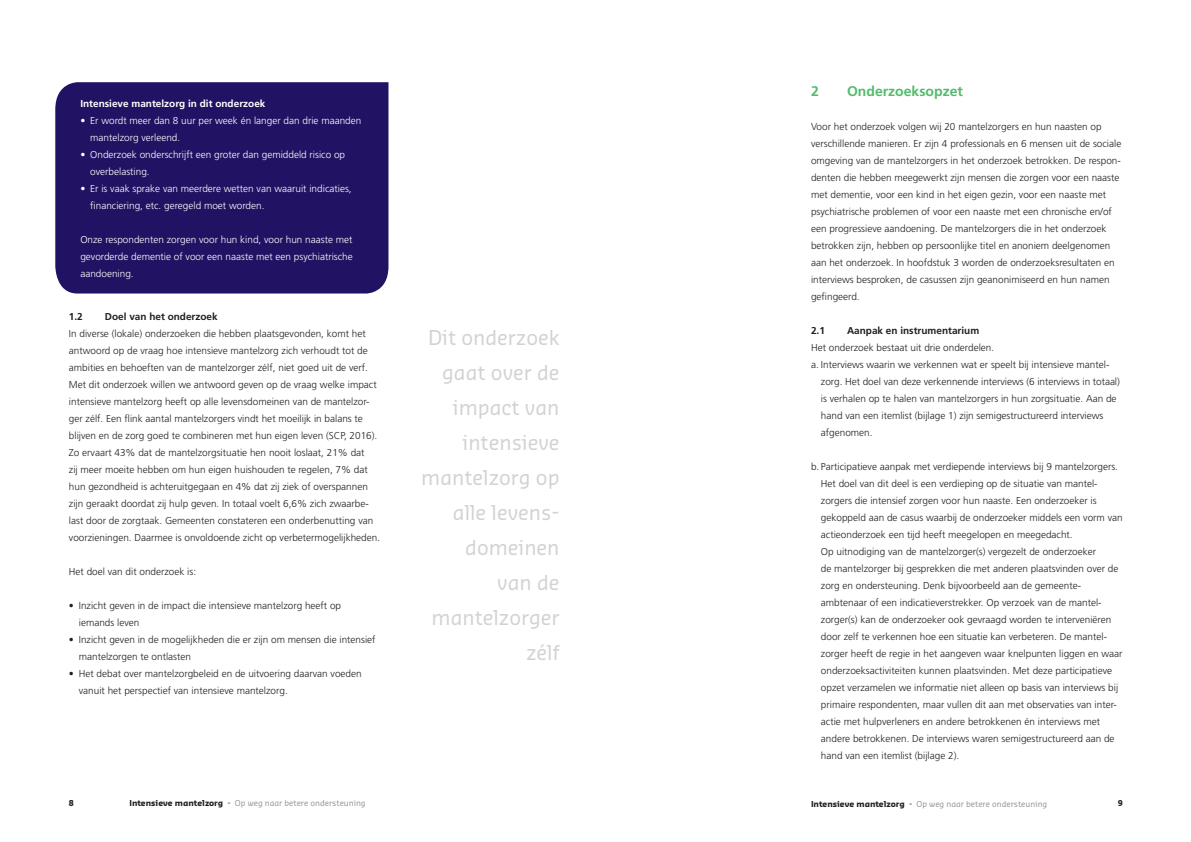
<style>
.page{position:relative;width:1191px;height:842px;background:#fff}
.page>*{position:absolute;margin:0;border:0;box-sizing:border-box;transform-origin:0 0}
.t1{font:20px/35px "Sansa Pro";color:#d1d2d4;text-align:right}
.t2{font:700 14px "Frutiger LT Std";color:#53bb6d}
.t3{font:300 10px/17px "Frutiger LT Std";color:#231f20}
.t4{font:300 10px/17px "Frutiger LT Std";color:#fff}
.t5{font:700 10px "Frutiger LT Std";color:#231f20}
.t6{font:700 10px "Frutiger LT Std";color:#fff}
.t7{font:8px "Sansa Pro";color:#939598}
.t8{font:700 8px "Sansa";color:#231f20}
.s1{font-family:"Sansa";font-weight:700;color:#231f20}
.s2{color:#231f20}
</style>
<div class="page">
<div style="left:55px;top:82px;width:333px;height:211px;background:#221263"></div>
<p class="t6" style="left:80px;top:98px;width:187px">Intensieve mantelzorg in dit onderzoek</p>
<p class="t4" style="left:90px;top:113px;width:272px;text-indent:-10px">• Er wordt meer dan 8 uur per week én langer dan drie maanden mantelzorg verleend.</p>
<p class="t4" style="left:90px;top:147px;width:256px;text-indent:-10px">• Onderzoek onderschrijft een groter dan gemiddeld risico op overbelasting.</p>
<p class="t4" style="left:90px;top:181px;width:263px;text-indent:-10px">• Er is vaak sprake van meerdere wetten van waaruit indicaties, financiering, etc. geregeld moet worden.</p>
<p class="t4" style="left:80px;top:232px;width:274px;text-align:justify">Onze respondenten zorgen voor hun kind, voor hun naaste met gevorderde dementie of voor een naaste met een psychiatrische aandoening.</p>
<p class="t5" style="left:69px;top:310px;width:15px">1.2</p>
<p class="t5" style="left:105px;top:310px;width:114px">Doel van het onderzoek</p>
<p class="t3" style="left:69px;top:325px;width:313px">In diverse (lokale) onderzoeken die hebben plaatsgevonden, komt het antwoord op de vraag hoe intensieve mantelzorg zich verhoudt tot de ambities en behoeften van de mantelzorger zélf, niet goed uit de verf.<br>Met dit onderzoek willen we antwoord geven op de vraag welke impact intensieve mantelzorg heeft op alle levensdomeinen van de mantelzor&shy;ger zélf. Een flink aantal mantelzorgers vindt het moeilijk in balans te blijven en de zorg goed te combineren met hun eigen leven (SCP, 2016).<br>Zo ervaart 43% dat de mantelzorgsituatie hen nooit loslaat, 21% dat<br>zij meer moeite hebben om hun eigen huishouden te regelen, 7% dat hun gezondheid is achteruitgegaan en 4% dat zij ziek of overspannen zijn geraakt doordat zij hulp geven. In totaal voelt 6,6% zich zwaarbe&shy;last door de zorgtaak. Gemeenten constateren een onderbenutting van voorzieningen. Daarmee is onvoldoende zicht op verbetermogelijkheden.</p>
<p class="t3" style="left:69px;top:563px;width:129px">Het doel van dit onderzoek is:</p>
<p class="t3" style="left:79px;top:597px;width:264px;text-indent:-10px">• Inzicht geven in de impact die intensieve mantelzorg heeft op iemands leven</p>
<p class="t3" style="left:79px;top:631px;width:298px;text-indent:-10px">• Inzicht geven in de mogelijkheden die er zijn om mensen die intensief mantelzorgen te ontlasten</p>
<p class="t3" style="left:79px;top:665px;width:284px;text-indent:-10px">• Het debat over mantelzorgbeleid en de uitvoering daarvan voeden vanuit het perspectief van intensieve mantelzorg.</p>
<h1 class="t1" style="left:421px;top:319px;width:140px">Dit onderzoek gaat over de impact van intensieve mantelzorg op alle levens&shy;domeinen<br>van de mantelzorger zélf</h1>
<h2 class="t2" style="left:811px;top:82px;width:9px">2</h2>
<h2 class="t2" style="left:847px;top:82px;width:117px">Onderzoeksopzet</h2>
<p class="t3" style="left:811px;top:118px;width:312px">Voor het onderzoek volgen wij 20 mantelzorgers en hun naasten op verschillende manieren. Er zijn 4 professionals en 6 mensen uit de sociale omgeving van de mantelzorgers in het onderzoek betrokken. De respon&shy;denten die hebben meegewerkt zijn mensen die zorgen voor een naaste met dementie, voor een kind in het eigen gezin, voor een naaste met psychiatrische problemen of voor een naaste met een chronische en/of een progressieve aandoening. De mantelzorgers die in het onderzoek betrokken zijn, hebben op persoonlijke titel en anoniem deelgenomen aan het onderzoek. In hoofdstuk 3 worden de onderzoeksresultaten en interviews besproken, de casussen zijn geanonimiseerd en hun namen gefingeerd.</p>
<p class="t5" style="left:811px;top:324px;width:15px">2.1</p>
<p class="t5" style="left:847px;top:324px;width:134px">Aanpak en instrumentarium</p>
<p class="t3" style="left:811px;top:339px;width:185px">Het onderzoek bestaat uit drie onderdelen.</p>
<p class="t3" style="left:811px;top:356px;width:300px">a. Interviews waarin we verkennen wat er speelt bij intensieve mantel-</p>
<p class="t3" style="left:821px;top:373px;width:300px">zorg. Het doel van deze verkennende interviews (6 interviews in totaal)</p>
<p class="t3" style="left:821px;top:390px;width:297px">is verhalen op te halen van mantelzorgers in hun zorgsituatie. Aan de</p>
<p class="t3" style="left:821px;top:407px;width:284px">hand van een itemlist (bijlage 1) zijn semigestructureerd interviews</p>
<p class="t3" style="left:821px;top:424px;width:53px">afgenomen.</p>
<p class="t3" style="left:821px;top:458px;width:303px;text-indent:-10px">b. Participatieve aanpak met verdiepende interviews bij 9 mantelzorgers.<br>Het doel van dit deel is een verdieping op de situatie van mantel&shy;zorgers die intensief zorgen voor hun naaste. Een onderzoeker is gekoppeld aan de casus waarbij de onderzoeker middels een vorm van actieonderzoek een tijd heeft meegelopen en meegedacht.<br>Op uitnodiging van de mantelzorger(s) vergezelt de onderzoeker<br>de mantelzorger bij gesprekken die met anderen plaatsvinden over de zorg en ondersteuning. Denk bijvoorbeeld aan de gemeente&shy;ambtenaar of een indicatieverstrekker. Op verzoek van de mantel&shy;zorger(s) kan de onderzoeker ook gevraagd worden te interveniëren door zelf te verkennen hoe een situatie kan verbeteren. De mantel&shy;zorger heeft de regie in het aangeven waar knelpunten liggen en waar onderzoeksactiviteiten kunnen plaatsvinden. Met deze participatieve opzet verzamelen we informatie niet alleen op basis van interviews bij primaire respondenten, maar vullen dit aan met observaties van inter&shy;actie met hulpverleners en andere betrokkenen én interviews met andere betrokkenen. De interviews waren semigestructureerd aan de hand van een itemlist (bijlage 2).</p>
<p class="t8" style="left:69px;top:798px;width:6px">8</p>
<p class="t8" style="left:1118px;top:798px;width:6px">9</p>
<p class="t7" style="left:129px;top:798px;width:238px"><span class="s1">Intensieve mantelzorg</span> <span class="s2">-</span> Op weg naar betere ondersteuning</p>
<p class="t7" style="left:811px;top:798px;width:238px"><span class="s1">Intensieve mantelzorg</span> <span class="s2">-</span> Op weg naar betere ondersteuning</p>
</div>
